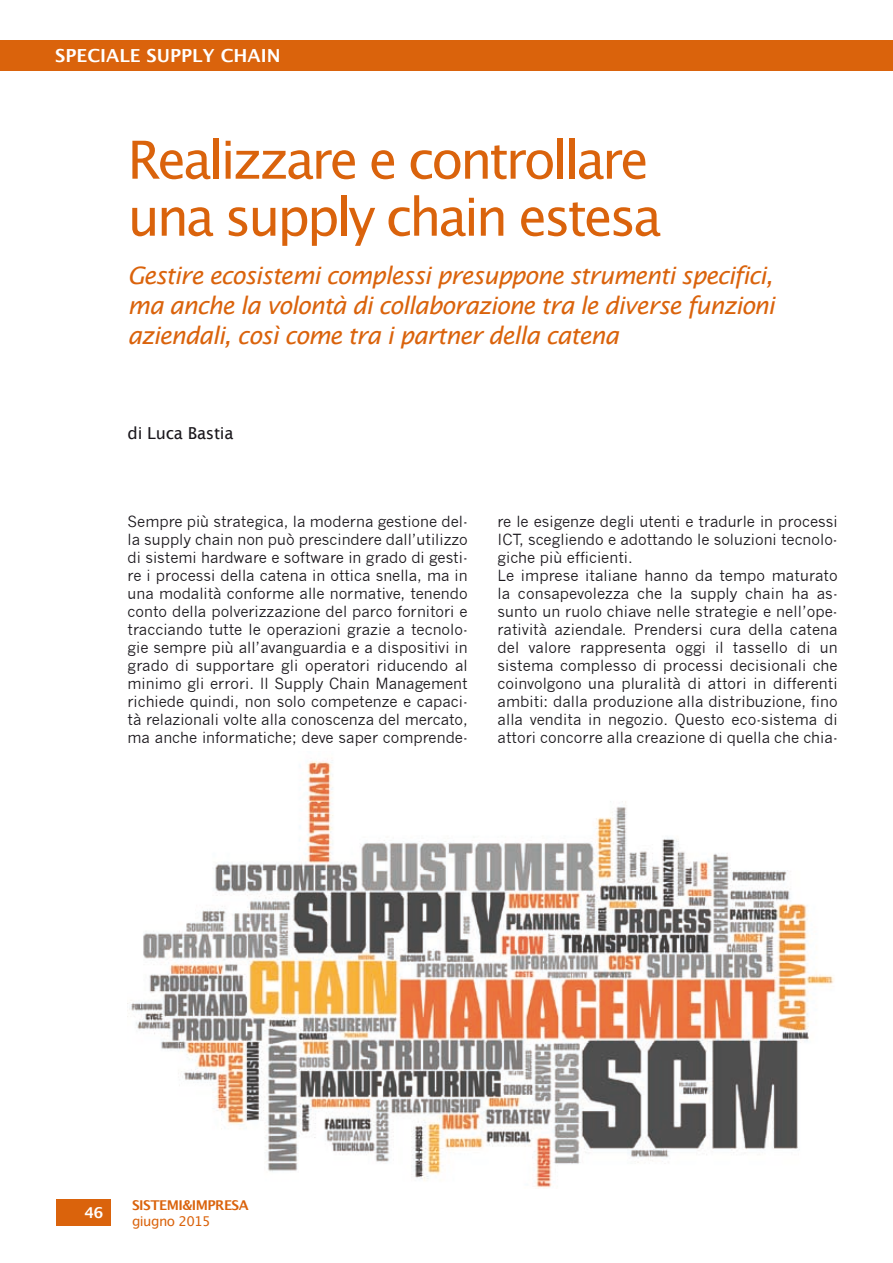
<style>
.page{position:relative;width:893px;height:1263px;background:#fff}
.page>*{position:absolute;margin:0;border:0;box-sizing:border-box;transform-origin:0 0}
.t1{font:52.5px/57px "Lucida Sans";letter-spacing:-.06em;color:#da630c}
.t2{font:italic 24px/30px "Lucida Sans";letter-spacing:-.04em;color:#da630c;text-align:justify}
.t3{font:600 18px "Lucida Sans";color:#fff}
.t4{font:16.5px "Lucida Sans";letter-spacing:-.015em;color:#1a171c}
.t5{font:15px/18px "News Gothic";letter-spacing:.005em;color:#1a171c}
.t6{font:600 15px "Lucida Sans";color:#fff}
.t7{font:700 13.5px "Lucida Grande";letter-spacing:-.04em;color:#da630c}
.t8{font:13.5px "Lucida Grande";letter-spacing:-.04em;color:#da630c}
</style>
<div class="page">
<div style="left:56px;top:1199px;width:54px;height:27px;background:#da630c"></div>
<div style="left:0;top:40px;width:893px;height:31px;background:#da630c"></div>
<img style="left:129px;top:758px;width:706px;height:430px">
<p class="t3" style="left:55px;top:46px;width:227px">SPECIALE SUPPLY CHAIN</p>
<h1 class="t1" style="left:128px;top:131px;width:536px">Realizzare e controllare una supply chain estesa</h1>
<h2 class="t2" style="left:128px;top:260px;width:649px">Gestire ecosistemi complessi presuppone strumenti specifici, ma anche la volontà di collaborazione tra le diverse funzioni aziendali, così come tra i partner della catena</h2>
<p class="t4" style="left:128px;top:424px;width:108px">di Luca Bastia</p>
<p class="t5" style="left:128px;top:513px;width:342px;text-align:justify">Sempre più strategica, la moderna gestione del&shy;la supply chain non può prescindere dall’utilizzo di sistemi hardware e software in grado di gesti&shy;re i processi della catena in ottica snella, ma in una modalità conforme alle normative, tenendo conto della polverizzazione del parco fornitori e tracciando tutte le operazioni grazie a tecnolo&shy;gie sempre più all’avanguardia e a dispositivi in grado di supportare gli operatori riducendo al minimo gli errori. Il Supply Chain Management richiede quindi, non solo competenze e capaci&shy;tà relazionali volte alla conoscenza del mercato, ma anche informatiche; deve saper comprende-</p>
<p class="t5" style="left:497px;top:513px;width:342px">re le esigenze degli utenti e tradurle in processi ICT, scegliendo e adottando le soluzioni tecnolo&shy;giche più efficienti.<br>Le imprese italiane hanno da tempo maturato la consapevolezza che la supply chain ha as&shy;sunto un ruolo chiave nelle strategie e nell’ope&shy;ratività aziendale. Prendersi cura della catena del valore rappresenta oggi il tassello di un sistema complesso di processi decisionali che coinvolgono una pluralità di attori in differenti ambiti: dalla produzione alla distribuzione, fino alla vendita in negozio. Questo eco-sistema di attori concorre alla creazione di quella che chia-</p>
<p class="t6" style="left:84px;top:1204px;width:21px">46</p>
<p class="t7" style="left:132px;top:1194px;width:118px">SISTEMI&amp;IMPRESA</p>
<p class="t8" style="left:132px;top:1213px;width:80px">giugno 2015</p>
</div>
